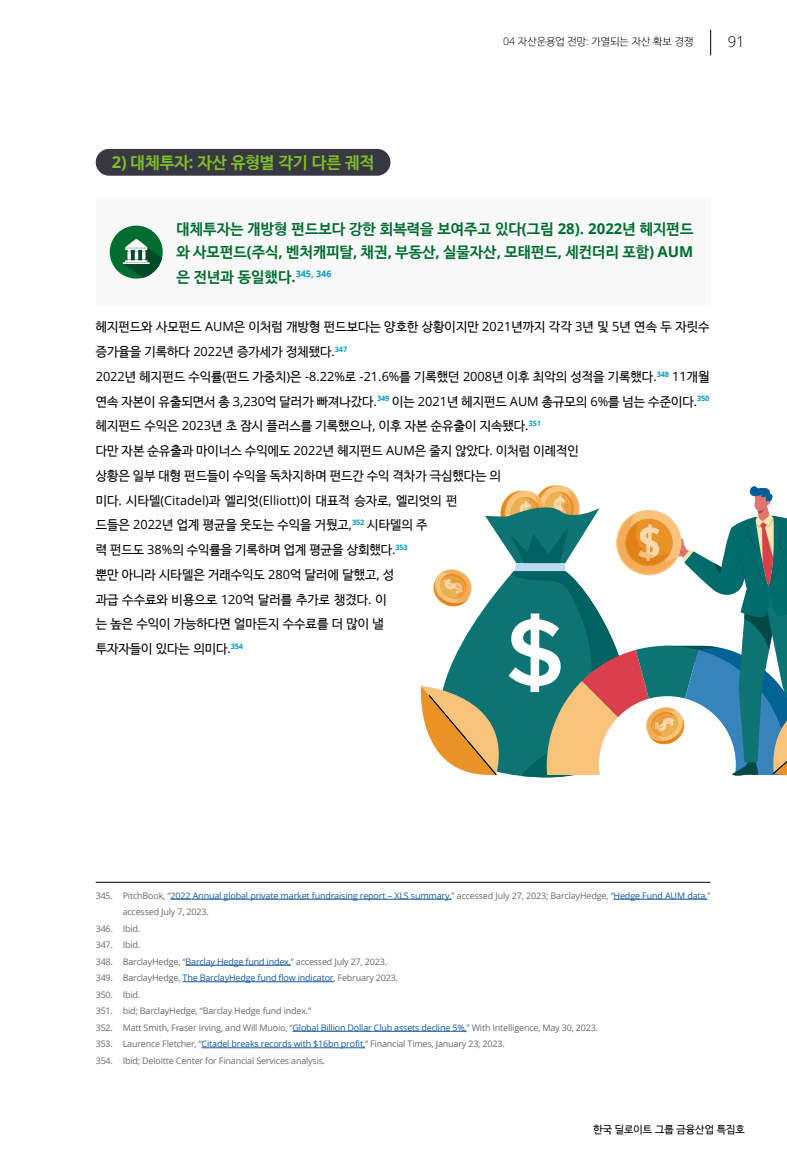
<style>
.page{position:relative;width:787px;height:1170px;background:#fff}
.page>*{position:absolute;margin:0;border:0;box-sizing:border-box;transform-origin:0 0}
.t1{font:700 16.5px "Nanum Barun Gothic";letter-spacing:-.01em;color:#7fbe26}
.t2{font:700 15px/22.5px "Nanum Barun Gothic";color:#006d30}
.t3{font:300 15px "Open Sans";color:#000}
.t4{font:12.75px/24.8px "Nanum Barun Gothic";color:#000}
.t5{font:300 10.5px "Nanum Barun Gothic";color:#000}
.t6{font:10.5px "Nanum Barun Gothic";color:#000}
.t7{font:9px "Open Sans";letter-spacing:-.02em;color:#696b71}
.t8{font:9px "Open Sans";letter-spacing:-.02em;color:#15599f}
.s1{font-family:"Open Sans"}
.s2{color:#696b71}
.s3{color:#15599f}
</style>
<div class="page">
<svg style="left:710px;top:30px;width:1px;height:25px"></svg>
<div style="left:96px;top:198px;width:614px;height:107px;background:#f7f8f7"></div>
<svg style="left:110px;top:225px;width:53px;height:53px"></svg>
<hr style="left:123px;top:262px;width:27px;height:2px;background:#fff">
<hr style="left:170px;top:898px;width:281px;height:1px;background:#15599f">
<hr style="left:613px;top:898px;width:94px;height:1px;background:#15599f">
<hr style="left:185px;top:964px;width:106px;height:1px;background:#15599f">
<hr style="left:182px;top:981px;width:151px;height:1px;background:#15599f">
<hr style="left:292px;top:1030px;width:174px;height:1px;background:#15599f">
<hr style="left:202px;top:1047px;width:163px;height:1px;background:#15599f">
<hr style="left:96px;top:882px;width:614px;height:1px;background:#000">
<svg style="left:421px;top:485px;width:366px;height:292px"></svg>
<div style="left:96px;top:149px;width:294px;height:27px;background:#383842;border-radius:13px"></div>
<p class="t1" style="left:112px;top:154px;width:264px"><span class="s1">2)</span> 대체투자<span class="s1">:</span> 자산 유형별 각기 다른 궤적</p>
<p class="t5" style="left:503px;top:36px;width:192px"><span class="s1">04</span> 자산운용업 전망<span class="s1">:</span> 가열되는 자산 확보 경쟁</p>
<p class="t3" style="left:727px;top:31px;width:19px">91</p>
<p class="t2" style="left:176px;top:219px;width:518px">대체투자는 개방형 펀드보다 강한 회복력을 보여주고 있다<span class="s1">(</span>그림 <span class="s1">28). 2022</span>년 헤지펀드 와 사모펀드<span class="s1">(</span>주식<span class="s1">,</span> 벤처캐피탈<span class="s1">,</span> 채권<span class="s1">,</span> 부동산<span class="s1">,</span> 실물자산<span class="s1">,</span> 모태펀드<span class="s1">,</span> 세컨더리 포함<span class="s1">) AUM</span></p>
<p class="t2" style="left:176px;top:266px;width:156px">은 전년과 동일했다<span class="s1">.</span><sup>345,</sup> <sup>346</sup></p>
<p class="t4" style="left:96px;top:315px;width:615px">헤지펀드와 사모펀드 <span class="s1">AUM</span>은 이처럼 개방형 펀드보다는 양호한 상황이지만 <span class="s1">2021</span>년까지 각각 <span class="s1">3</span>년 및 <span class="s1">5</span>년 연속 두 자릿수 증가율을 기록하다 <span class="s1">2022</span>년 증가세가 정체됐다<span class="s1">.</span><sup>347<br></sup><span class="s1">2022</span>년 헤지펀드 수익률<span class="s1">(</span>펀드 가중치<span class="s1">)</span>은 <span class="s1">-8.22%</span>로 <span class="s1">-21.6%</span>를 기록했던 <span class="s1">2008</span>년 이후 최악의 성적을 기록했다<span class="s1">.</span><sup>348</sup> <span class="s1">11</span>개월 연속 자본이 유출되면서 총 <span class="s1">3,230</span>억 달러가 빠져나갔다<span class="s1">.</span><sup>349</sup> 이는 <span class="s1">2021</span>년 헤지펀드 <span class="s1">AUM</span> 총규모의 <span class="s1">6%</span>를 넘는 수준이다<span class="s1">.</span><sup>350 </sup>헤지펀드 수익은 <span class="s1">2023</span>년 초 잠시 플러스를 기록했으나<span class="s1">,</span> 이후 자본 순유출이 지속됐다<span class="s1">.</span><sup>351<br></sup>다만 자본 순유출과 마이너스 수익에도 <span class="s1">2022</span>년 헤지펀드 <span class="s1">AUM</span>은 줄지 않았다<span class="s1">.</span> 이처럼 이례적인<br>상황은 일부 대형 펀드들이 수익을 독차지하며 펀드간 수익 격차가 극심했다는 의<br>미다<span class="s1">.</span> 시타델<span class="s1">(Citadel)</span>과 엘리엇<span class="s1">(Elliott)</span>이 대표적 승자로<span class="s1">,</span> 엘리엇의 펀<br>드들은 <span class="s1">2022</span>년 업계 평균을 웃도는 수익을 거뒀고<span class="s1">,</span><sup>352</sup> 시타델의 주<br>력 펀드도 <span class="s1">38%</span>의 수익률을 기록하며 업계 평균을 상회했다<span class="s1">.</span><sup>353<br></sup>뿐만 아니라 시타델은 거래수익도 <span class="s1">280</span>억 달러에 달했고<span class="s1">,</span> 성<br>과급 수수료와 비용으로 <span class="s1">120</span>억 달러를 추가로 챙겼다<span class="s1">.</span> 이<br>는 높은 수익이 가능하다면 얼마든지 수수료를 더 많이 낼<br>투자자들이 있다는 의미다<span class="s1">.</span><sup>354</sup></p>
<p class="t8" style="left:96px;top:889px;width:616px"><span class="s2">345. PitchBook, “</span>2022 Annual global private market fundraising report – XLS summary,<span class="s2">” accessed July 27, 2023; BarclayHedge, “</span>Hedge Fund AUM data,<span class="s2">”</span></p>
<p class="t7" style="left:123px;top:905px;width:88px">accessed July 7, 2023.</p>
<p class="t7" style="left:96px;top:922px;width:46px">346. Ibid.</p>
<p class="t7" style="left:96px;top:938px;width:46px">347. Ibid.</p>
<p class="t7" style="left:96px;top:955px;width:293px">348. BarclayHedge, “<span class="s3">Barclay Hedge fund index,</span>” accessed July 27, 2023.</p>
<p class="t8" style="left:96px;top:971px;width:304px"><span class="s2">349. BarclayHedge,</span> The BarclayHedge fund flow indicator<span class="s2">, February 2023.</span></p>
<p class="t7" style="left:96px;top:988px;width:46px">350. Ibid.</p>
<p class="t7" style="left:96px;top:1004px;width:217px">351. bid; BarclayHedge, “Barclay Hedge fund index.”</p>
<p class="t7" style="left:96px;top:1021px;width:504px">352. Matt Smith, Fraser Irving, and Will Muoio, “<span class="s3">Global Billion Dollar Club assets decline 5%,</span>” With Intelligence, May 30, 2023.</p>
<p class="t7" style="left:96px;top:1037px;width:410px">353. Laurence Fletcher, “<span class="s3">Citadel breaks records with $16bn profit,</span>” Financial Times, January 23, 2023.</p>
<p class="t7" style="left:96px;top:1054px;width:231px">354. Ibid; Deloitte Center for Financial Services analysis.</p>
<p class="t6" style="left:593px;top:1124px;width:153px">한국 딜로이트 그룹 금융산업 특집호</p>
</div>
